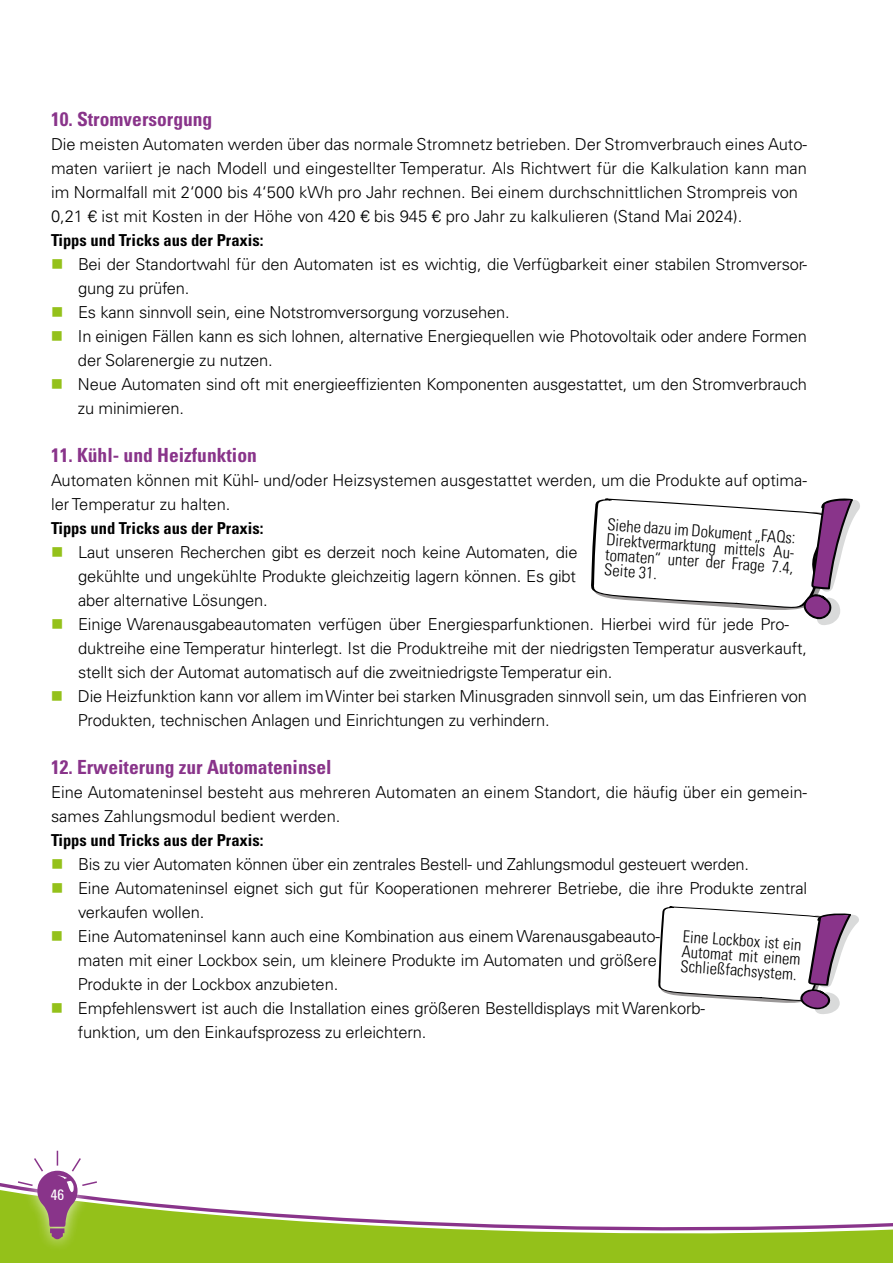
<style>
.page{position:relative;width:893px;height:1263px;background:#fff}
.page>*{position:absolute;margin:0;border:0;box-sizing:border-box;transform-origin:0 0}
.t1{font:700 condensed 19.5px "Univers LT Pro";color:#89348a}
.t2{font:300 16.5px/24px "Univers LT Pro 45";letter-spacing:-.01em;color:#000}
.t3{font:300 condensed 16.5px/15px "Univers LT Pro";color:#000;text-align:justify}
.t4{font:700 condensed 16.5px "Univers LT Pro";color:#000}
.t5{font:condensed 15px "Univers LT Pro";color:#fff}
</style>
<div class="page">
<svg style="left:0;top:1183px;width:893px;height:80px"></svg>
<div style="left:6px;top:1138px;width:103px;height:114px;background:#fff;opacity:.75"></div>
<svg style="left:16px;top:1151px;width:83px;height:88px"></svg>
<svg style="left:591px;top:498px;width:269px;height:127px"></svg>
<svg style="left:658px;top:906px;width:201px;height:108px"></svg>
<p class="t1" style="left:51px;top:107px;width:163px">10. Stromversorgung</p>
<p class="t2" style="left:51px;top:132px;width:758px">Die meisten Automaten werden über das normale Stromnetz betrieben. Der Stromverbrauch eines Auto&shy;maten variiert je nach Modell und eingestellter Temperatur. Als Richtwert für die Kalkulation kann man im Normalfall mit 2‘000 bis 4‘500 kWh pro Jahr rechnen. Bei einem durchschnittlichen Strompreis von 0,21 € ist mit Kosten in der Höhe von 420 € bis 945 € pro Jahr zu kalkulieren (Stand Mai 2024).</p>
<p class="t4" style="left:51px;top:230px;width:214px">Tipps und Tricks aus der Praxis:</p>
<p class="t2" style="left:78px;top:252px;width:731px">Bei der Standortwahl für den Automaten ist es wichtig, die Verfügbarkeit einer stabilen Stromversor&shy;gung zu prüfen.<br>Es kann sinnvoll sein, eine Notstromversorgung vorzusehen.<br>In einigen Fällen kann es sich lohnen, alternative Energiequellen wie Photovoltaik oder andere Formen der Solarenergie zu nutzen.<br>Neue Automaten sind oft mit energieeffizienten Komponenten ausgestattet, um den Stromverbrauch zu minimieren.</p>
<p class="t1" style="left:51px;top:443px;width:207px">11. Kühl- und Heizfunktion</p>
<p class="t2" style="left:51px;top:468px;width:758px">Automaten können mit Kühl- und/oder Heizsystemen ausgestattet werden, um die Produkte auf optima&shy;ler Temperatur zu halten.</p>
<p class="t4" style="left:51px;top:518px;width:214px">Tipps und Tricks aus der Praxis:</p>
<p class="t2" style="left:78px;top:540px;width:730px">Laut unseren Recherchen gibt es derzeit noch keine Automaten, die<br>gekühlte und ungekühlte Produkte gleichzeitig lagern können. Es gibt<br>aber alternative Lösungen.<br>Einige Warenausgabeautomaten verfügen über Energiesparfunktionen. Hierbei wird für jede Pro&shy;duktreihe eine Temperatur hinterlegt. Ist die Produktreihe mit der niedrigsten Temperatur ausverkauft, stellt sich der Automat automatisch auf die zweitniedrigste Temperatur ein.<br>Die Heizfunktion kann vor allem im Winter bei starken Minusgraden sinnvoll sein, um das Einfrieren von Produkten, technischen Anlagen und Einrichtungen zu verhindern.</p>
<p class="t1" style="left:51px;top:755px;width:282px">12. Erweiterung zur Automateninsel</p>
<p class="t2" style="left:51px;top:780px;width:758px">Eine Automateninsel besteht aus mehreren Automaten an einem Standort, die häufig über ein gemein&shy;sames Zahlungsmodul bedient werden.</p>
<p class="t4" style="left:51px;top:830px;width:214px">Tipps und Tricks aus der Praxis:</p>
<p class="t2" style="left:78px;top:852px;width:731px">Bis zu vier Automaten können über ein zentrales Bestell- und Zahlungsmodul gesteuert werden.<br>Eine Automateninsel eignet sich gut für Kooperationen mehrerer Betriebe, die ihre Produkte zentral verkaufen wollen.<br>Eine Automateninsel kann auch eine Kombination aus einem Warenausgabeauto-<br>maten mit einer Lockbox sein, um kleinere Produkte im Automaten und größere<br>Produkte in der Lockbox anzubieten.<br>Empfehlenswert ist auch die Installation eines größeren Bestelldisplays mit Warenkorb-<br>funktion, um den Einkaufsprozess zu erleichtern.</p>
<p class="t3" style="left:608px;top:516px;width:190px;rotate:4deg">Siehe dazu im Dokument „FAQs:<br>Direktvermarktung mittels Au&shy;tomaten“ unter der Frage 7.4, Seite 31.</p>
<p class="t3" style="left:683px;top:928px;width:121px;rotate:4deg">Eine Lockbox ist ein Automat mit einem Schließfachsystem.</p>
<p class="t5" style="left:51px;top:1185px;width:15px">46</p>
</div>
